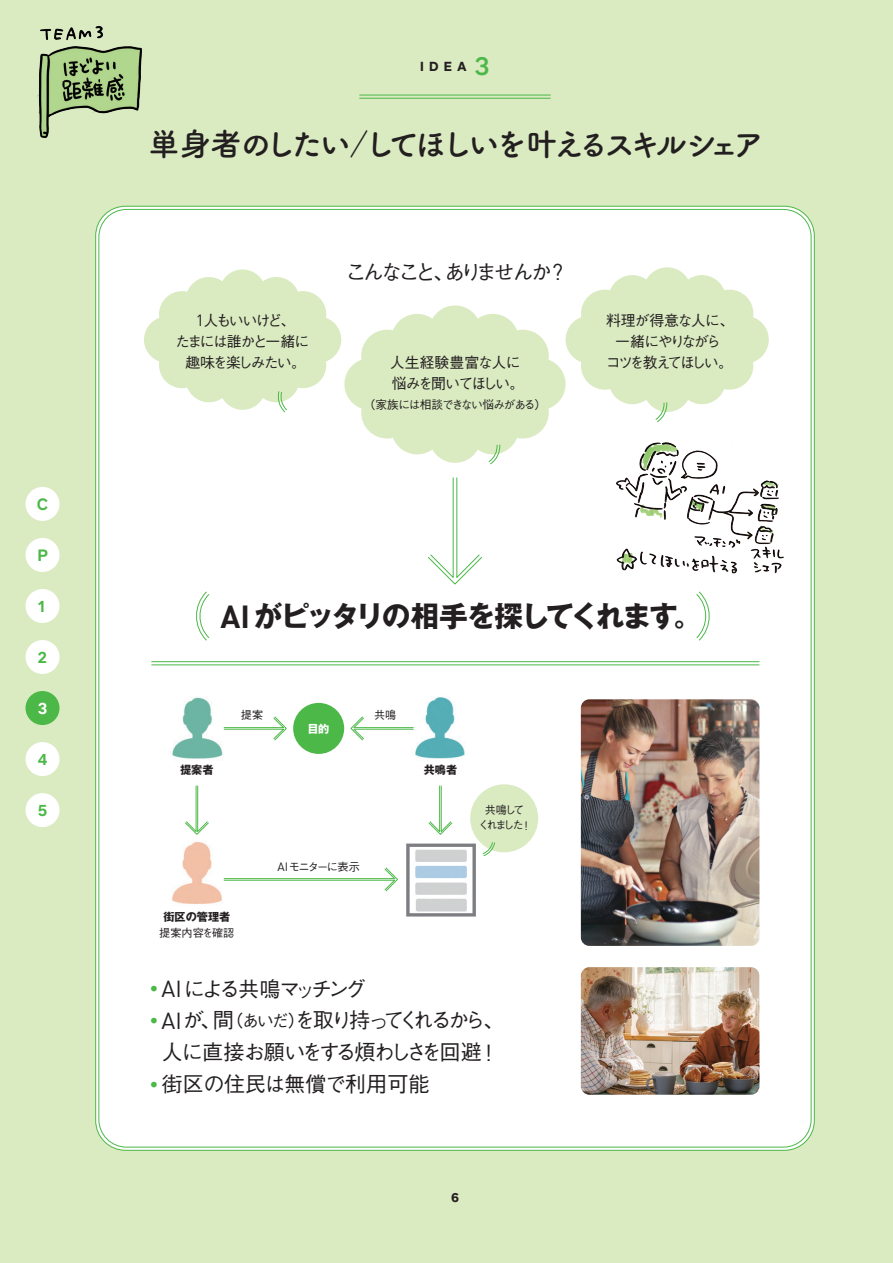
<style>
.page{position:relative;width:893px;height:1263px;background:#daeac1}
.page>*{position:absolute;margin:0;border:0;box-sizing:border-box;transform-origin:0 0}
.t1{font:700 31.95px "Tsuku A Rd Gothic";letter-spacing:-.16em;color:#231f20}
.t2{font:700 28.65px "Gothic MB101 Pro";letter-spacing:-.075em;color:#231f20}
.t3{font:500 21.3px/32px "Gothic BBB Pro";letter-spacing:-.15em;color:#231f20;text-align:center}
.t4{font:500 21.3px "Gothic BBB Pro";letter-spacing:-.03em;color:#231f20}
.t5{font:500 21.3px "Gothic BBB Pro";letter-spacing:-.18em;color:#231f20}
.t6{font:500 21.3px "Gothic BBB Pro";letter-spacing:-.175em;color:#231f20}
.t7{font:600 15.9px "Infra";color:#4cb848}
.t8{font:600 15.9px "Infra";color:#fff}
.t9{font:500 14.85px/21.3px "Gothic BBB Pro";letter-spacing:-.115em;color:#231f20;text-align:center}
.t10{font:500 14.85px/21.3px "Gothic BBB Pro";letter-spacing:-.07em;color:#231f20}
.t11{font:700 12.75px "Infra";color:#231f20}
.t12{font:500 11.7px "Gothic BBB Pro";letter-spacing:-.085em;color:#231f20}
.t13{font:500 11.1px "Gothic BBB Pro";letter-spacing:-.115em;color:#231f20}
.t14{font:700 11.1px "Gothic MB101 Pro";color:#231f20}
.t15{font:500 11.1px/15.9px "Gothic BBB Pro";letter-spacing:-.21em;color:#231f20;text-align:center}
.t16{font:500 11.1px "Gothic BBB Pro";letter-spacing:-.005em;color:#231f20}
.t17{font:700 11.1px "Gothic MB101 Pro";color:#fff}
.s1{font-weight:500;font-size:25.5px;color:#4cb848}
.s2{font-family:"DINOT";font-weight:400;font-size:15.9px}
.s3{font-family:"Gothic MB101 Pro";font-weight:400}
.s4{font-family:"DINOT";font-weight:400;font-size:22.8px}
.s5{font-family:"DINOT";font-size:31.35px}
.s6{font-family:"DINOT";font-weight:400;font-size:12px}
.s7{font-family:"Gothic MB101 Pro";font-weight:400;font-size:16.95px}
.s8{font-size:16.95px}
</style>
<div class="page">
<div style="left:26px;top:487px;width:34px;height:34px;background:#fff;border-radius:50%"></div>
<div style="left:26px;top:538px;width:34px;height:34px;background:#fff;border-radius:50%"></div>
<div style="left:26px;top:589px;width:34px;height:34px;background:#fff;border-radius:50%"></div>
<div style="left:26px;top:640px;width:34px;height:34px;background:#fff;border-radius:50%"></div>
<div style="left:26px;top:691px;width:34px;height:34px;background:#4cb848;border-radius:50%"></div>
<div style="left:26px;top:742px;width:34px;height:34px;background:#fff;border-radius:50%"></div>
<div style="left:26px;top:793px;width:34px;height:34px;background:#fff;border-radius:50%"></div>
<div style="left:96px;top:206px;width:718px;height:944px;background:#fff;border-radius:30px"></div>
<img style="left:30px;top:19px;width:119px;height:123px">
<svg style="left:144px;top:267px;width:625px;height:198px"></svg>
<hr style="left:359px;top:95px;width:192px;height:1px;background:#4cb848">
<hr style="left:359px;top:98px;width:192px;height:1px;background:#4cb848">
<hr style="left:151px;top:661px;width:608px;height:1px;background:#4cb848">
<hr style="left:151px;top:664px;width:608px;height:1px;background:#4cb848">
<img style="left:581px;top:967px;width:178px;height:128px">
<img style="left:581px;top:699px;width:178px;height:247px">
<img style="left:609px;top:435px;width:175px;height:139px">
<svg style="left:428px;top:477px;width:54px;height:108px"></svg>
<div style="left:293px;top:703px;width:51px;height:51px;background:#4cb848;border-radius:50%"></div>
<img style="left:172px;top:697px;width:51px;height:62px">
<img style="left:415px;top:697px;width:50px;height:62px">
<img style="left:172px;top:842px;width:50px;height:62px">
<img style="left:406px;top:839px;width:73px;height:78px">
<svg style="left:223px;top:867px;width:175px;height:25px"></svg>
<svg style="left:185px;top:785px;width:24px;height:50px"></svg>
<svg style="left:223px;top:716px;width:64px;height:25px"></svg>
<svg style="left:350px;top:716px;width:64px;height:25px"></svg>
<svg style="left:428px;top:785px;width:25px;height:50px"></svg>
<div style="left:470px;top:784px;width:68px;height:68px;background:#daeac1;border-radius:50%"></div>
<svg style="left:482px;top:842px;width:13px;height:14px"></svg>
<svg style="left:196px;top:591px;width:14px;height:50px"></svg>
<svg style="left:696px;top:591px;width:14px;height:50px"></svg>
<p class="t7" style="left:37px;top:492px;width:13px">C</p>
<p class="t7" style="left:37px;top:543px;width:12px">P</p>
<p class="t7" style="left:38px;top:594px;width:9px">1</p>
<p class="t7" style="left:38px;top:645px;width:11px">2</p>
<p class="t8" style="left:38px;top:697px;width:11px">3</p>
<p class="t7" style="left:38px;top:748px;width:11px">4</p>
<p class="t7" style="left:38px;top:799px;width:11px">5</p>
<p class="t11" style="left:420px;top:57px;width:71px">IDEA <span class="s1">3</span></p>
<h1 class="t1" style="left:148px;top:119px;width:619px">単身者のしたい／してほしいを叶えるスキルシェア</h1>
<p class="t9" style="left:175px;top:308px;width:136px"><span class="s2">1</span>人もいいけど<span class="s3">、<br></span>たまには誰かと一緒に趣味を楽しみたい<span class="s3">。</span></p>
<h3 class="t6" style="left:345px;top:255px;width:219px">こんなこと<span class="s3">、</span>ありませんか <span class="s4">?</span></h3>
<p class="t10" style="left:390px;top:350px;width:136px">人生経験豊富な人に悩みを聞いてほしい<span class="s3">。</span></p>
<p class="t12" style="left:364px;top:395px;width:184px"><span class="s3">（</span>家族には相談できない悩みがある<span class="s3">）</span></p>
<p class="t9" style="left:606px;top:308px;width:130px">料理が得意な人に<span class="s3">、</span>一緒にやりながら<br>コツを教えてほしい<span class="s3">。</span></p>
<h2 class="t2" style="left:220px;top:592px;width:483px"><span class="s5">AI</span> がピッタリの相手を探してくれます。</h2>
<p class="t13" style="left:241px;top:706px;width:24px">提案</p>
<p class="t17" style="left:307px;top:719px;width:23px">目的</p>
<p class="t13" style="left:374px;top:706px;width:24px">共鳴</p>
<p class="t14" style="left:180px;top:761px;width:35px">提案者</p>
<p class="t14" style="left:424px;top:761px;width:35px">共鳴者</p>
<p class="t14" style="left:163px;top:908px;width:68px">街区の管理者</p>
<p class="t16" style="left:159px;top:924px;width:77px">提案内容を確認</p>
<p class="t13" style="left:277px;top:858px;width:84px"><span class="s6">AI</span>モニターに表示</p>
<p class="t15" style="left:478px;top:800px;width:51px">共鳴してくれました <span class="s6">!</span></p>
<h3 class="t5" style="left:151px;top:971px;width:217px"><sup>●</sup> <span class="s4">AI</span> による共鳴マッチング</h3>
<h3 class="t3" style="left:151px;top:1002px;width:355px"><sup>●</sup> <span class="s4">AI</span> が<span class="s3">、</span>間<span class="s7">（</span><span class="s8">あいだ</span><span class="s7">）</span>を取り持ってくれるから<span class="s3">、</span>人に直接お願いをする煩わしさを回避 <span class="s4">!</span></h3>
<h3 class="t4" style="left:151px;top:1067px;width:280px"><sup>●</sup> 街区の住民は無償で利用可能</h3>
<p class="t11" style="left:451px;top:1188px;width:9px">6</p>
</div>
